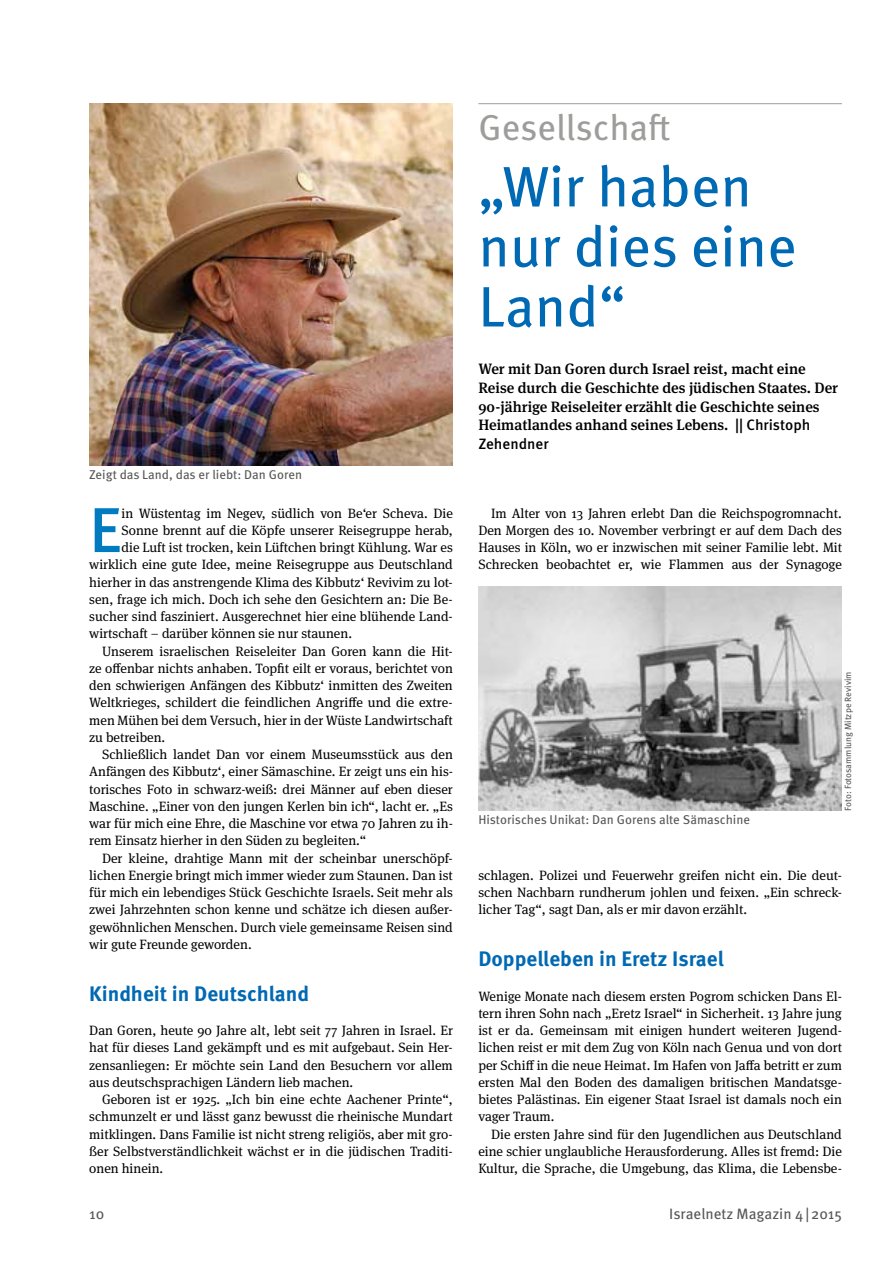
<style>
.page{position:relative;width:893px;height:1263px;background:#fff}
.page>*{position:absolute;margin:0;border:0;box-sizing:border-box;transform-origin:0 0}
.t1{font:500 63.3px "Meta OT";color:#007bc0}
.t2{font:57px/60px "Meta OT";color:#0069b4}
.t3{font:36px "Meta OT";color:#9d9d9c}
.t4{font:700 21px "Meta OT";color:#0069b4}
.t5{font:500 15px/18.8px "Meta Serif OT";color:#000}
.t6{font:15px "Meta OT";color:#575756}
.t7{font:500 15px "Meta OT";color:#000}
.t8{font:13.5px/17.2px "Meta Serif OT";color:#000;text-align:justify}
.t9{font:12.75px "Meta OT";color:#575756}
.t10{font:9px "Meta OT";color:#575756}
.s1{font-family:"Meta OT"}
</style>
<div class="page">
<hr style="left:478px;top:103px;width:364px;height:1px;background:#9d9d9c">
<img style="left:89px;top:104px;width:364px;height:362px">
<img style="left:478px;top:587px;width:364px;height:224px">
<p class="t9" style="left:89px;top:467px;width:214px">Zeigt das Land, das er liebt: Dan Goren</p>
<h1 class="t1" style="left:89px;top:493px;width:34px">E</h1>
<p class="t8" style="left:122px;top:505px;width:333px">in Wüstentag im Negev, südlich von Be‘er Scheva. Die</p>
<p class="t8" style="left:122px;top:522px;width:333px">Sonne brennt auf die Köpfe unserer Reisegruppe herab,</p>
<p class="t8" style="left:122px;top:539px;width:333px">die Luft ist trocken, kein Lüftchen bringt Kühlung. War es</p>
<p class="t8" style="left:89px;top:556px;width:365px">wirklich eine gute Idee, meine Reisegruppe aus Deutschland</p>
<p class="t8" style="left:89px;top:574px;width:365px">hierher in das anstrengende Klima des Kibbutz‘ Revivim zu lot-</p>
<p class="t8" style="left:89px;top:591px;width:365px">sen, frage ich mich. Doch ich sehe den Gesichtern an: Die Be-</p>
<p class="t8" style="left:89px;top:608px;width:365px">sucher sind fasziniert. Ausgerechnet hier eine blühende Land-</p>
<p class="t8" style="left:89px;top:625px;width:264px">wirtschaft – darüber können sie nur staunen.</p>
<p class="t8" style="left:102px;top:643px;width:352px">Unserem israelischen Reiseleiter Dan Goren kann die Hit-</p>
<p class="t8" style="left:89px;top:660px;width:365px">ze offenbar nichts anhaben. Topfit eilt er voraus, berichtet von</p>
<p class="t8" style="left:89px;top:677px;width:365px">den schwierigen Anfängen des Kibbutz‘ inmitten des Zweiten</p>
<p class="t8" style="left:89px;top:694px;width:365px">Weltkrieges, schildert die feindlichen Angriffe und die extre-</p>
<p class="t8" style="left:89px;top:712px;width:365px">men Mühen bei dem Versuch, hier in der Wüste Landwirtschaft</p>
<p class="t8" style="left:89px;top:729px;width:77px">zu betreiben.</p>
<p class="t8" style="left:102px;top:746px;width:352px">Schließlich landet Dan vor einem Museumsstück aus den</p>
<p class="t8" style="left:89px;top:763px;width:365px">Anfängen des Kibbutz‘, einer Sämaschine. Er zeigt uns ein his-</p>
<p class="t8" style="left:89px;top:781px;width:365px">torisches Foto in schwarz-weiß: drei Männer auf eben dieser</p>
<p class="t8" style="left:89px;top:798px;width:365px">Maschine. „Einer von den jungen Kerlen bin ich“, lacht er. „Es</p>
<p class="t8" style="left:89px;top:815px;width:365px">war für mich eine Ehre, die Maschine vor etwa 70 Jahren zu ih-</p>
<p class="t8" style="left:89px;top:832px;width:279px">rem Einsatz hierher in den Süden zu begleiten.“</p>
<p class="t8" style="left:102px;top:850px;width:352px">Der kleine, drahtige Mann mit der scheinbar unerschöpf-</p>
<p class="t8" style="left:89px;top:867px;width:365px">lichen Energie bringt mich immer wieder zum Staunen. Dan ist</p>
<p class="t8" style="left:89px;top:884px;width:365px">für mich ein lebendiges Stück Geschichte Israels. Seit mehr als</p>
<p class="t8" style="left:89px;top:901px;width:365px">zwei Jahrzehnten schon kenne und schätze ich diesen außer-</p>
<p class="t8" style="left:89px;top:919px;width:365px">gewöhnlichen Menschen. Durch viele gemeinsame Reisen sind</p>
<p class="t8" style="left:89px;top:936px;width:164px">wir gute Freunde geworden.</p>
<h3 class="t4" style="left:89px;top:981px;width:221px">Kindheit in Deutschland</h3>
<p class="t8" style="left:89px;top:1022px;width:365px">Dan Goren, heute 90 Jahre alt, lebt seit 77 Jahren in Israel. Er hat für dieses Land gekämpft und es mit aufgebaut. Sein Her&shy;zensanliegen: Er möchte sein Land den Besuchern vor allem aus deutschsprachigen Ländern lieb machen.</p>
<p class="t8" style="left:89px;top:1091px;width:365px;text-indent:13px">Geboren ist er 1925. „Ich bin eine echte Aachener Printe“, schmunzelt er und lässt ganz bewusst die rheinische Mundart mitklingen. Dans Familie ist nicht streng religiös, aber mit gro&shy;ßer Selbstverständlichkeit wächst er in die jüdischen Traditi&shy;onen hinein.</p>
<h3 class="t3" style="left:478px;top:106px;width:194px">Gesellschaft</h3>
<h2 class="t2" style="left:478px;top:158px;width:320px">„Wir haben nur dies eine<br>Land“</h2>
<p class="t5" style="left:478px;top:360px;width:361px">Wer mit Dan Goren durch Israel reist, macht eine Reise durch die Geschichte des jüdischen Staates. Der 90-jährige Reiseleiter erzählt die Geschichte seines Heimatlandes anhand seines Lebens. <span class="s1">|| Christoph</span></p>
<p class="t7" style="left:478px;top:435px;width:72px">Zehendner</p>
<p class="t8" style="left:478px;top:505px;width:365px;text-indent:13px">Im Alter von 13 Jahren erlebt Dan die Reichspogromnacht.<br>Den Morgen des 10. November verbringt er auf dem Dach des Hauses in Köln, wo er inzwischen mit seiner Familie lebt. Mit Schrecken beobachtet er, wie Flammen aus der Synagoge</p>
<p class="t9" style="left:478px;top:812px;width:273px">Historisches Unikat: Dan Gorens alte Sämaschine</p>
<p class="t10" style="left:843px;top:811px;width:141px;rotate:-90deg">Foto: Fotosammlung Mitzpe Revivim</p>
<p class="t8" style="left:478px;top:867px;width:365px">schlagen. Polizei und Feuerwehr greifen nicht ein. Die deut&shy;schen Nachbarn rundherum johlen und feixen. „Ein schreck&shy;licher Tag“, sagt Dan, als er mir davon erzählt.</p>
<h3 class="t4" style="left:478px;top:946px;width:247px">Doppelleben in Eretz Israel</h3>
<p class="t8" style="left:478px;top:988px;width:365px">Wenige Monate nach diesem ersten Pogrom schicken Dans El&shy;tern ihren Sohn nach „Eretz Israel“ in Sicherheit. 13 Jahre jung ist er da. Gemeinsam mit einigen hundert weiteren Jugend&shy;lichen reist er mit dem Zug von Köln nach Genua und von dort per Schiff in die neue Heimat. Im Hafen von Jaffa betritt er zum ersten Mal den Boden des damaligen britischen Mandatsge&shy;bietes Palästinas. Ein eigener Staat Israel ist damals noch ein vager Traum.</p>
<p class="t8" style="left:478px;top:1126px;width:365px;text-indent:13px">Die ersten Jahre sind für den Jugendlichen aus Deutschland eine schier unglaubliche Herausforderung. Alles ist fremd: Die Kultur, die Sprache, die Umgebung, das Klima, die Lebensbe-</p>
<p class="t6" style="left:89px;top:1205px;width:17px">10</p>
<p class="t6" style="left:669px;top:1205px;width:174px">Israelnetz Magazin 4|2015</p>
</div>
